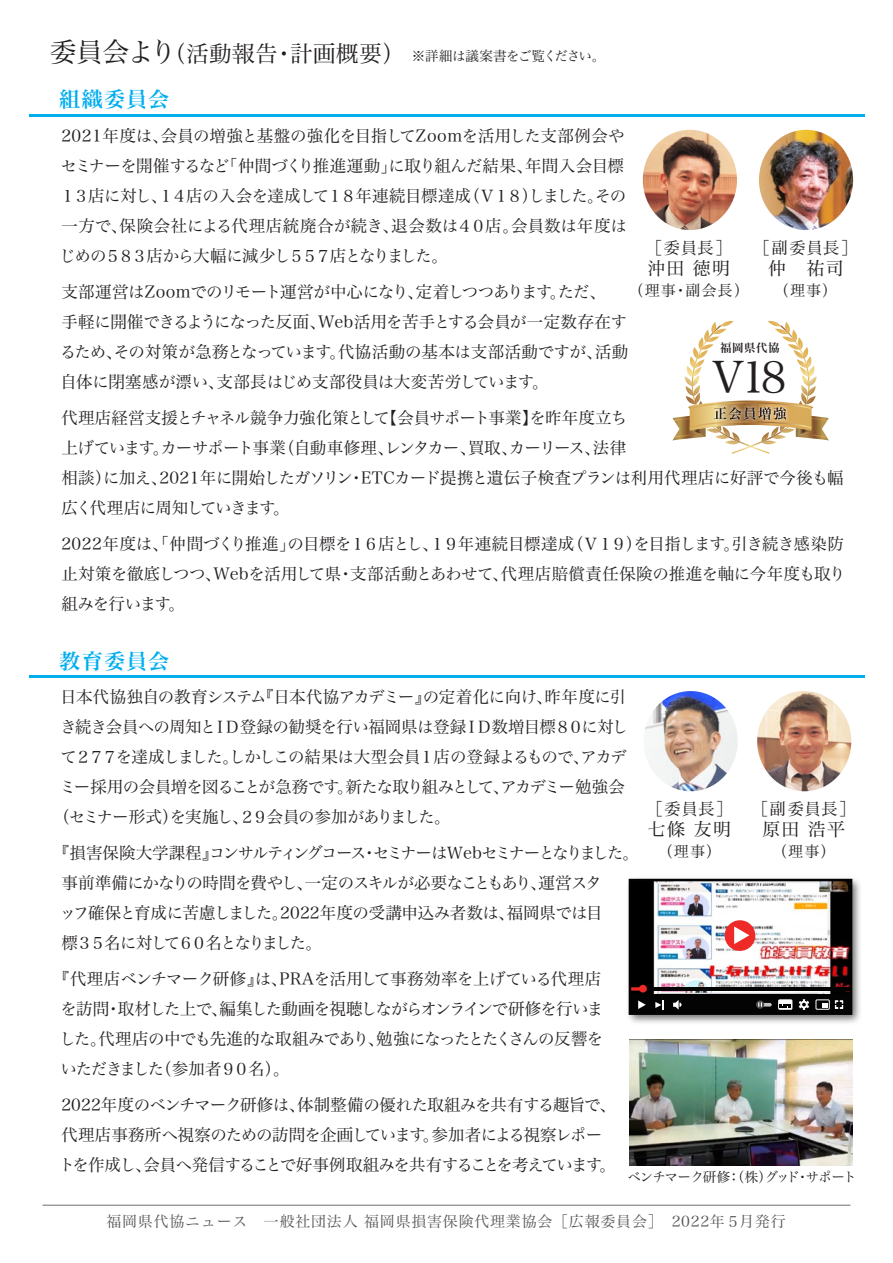
<style>
.page{position:relative;width:893px;height:1263px;background:#fff}
.page>*{position:absolute;margin:0;border:0;box-sizing:border-box;transform-origin:0 0}
.t1{font:43.8px "Hira Min Pro W3";color:#231f20}
.t2{font:21px "Hira Min Pro W6";letter-spacing:.065em;color:#00aeef}
.t3{font:18px "Hira Min Pro W3";letter-spacing:.075em;color:#231f20}
.t4{font:16.5px/30px "Hira Min Pro W3";letter-spacing:-.04em;color:#231f20}
.t5{font:16.5px/30px "Hira Min Pro W3";letter-spacing:-.02em;color:#231f20}
.t6{font:16.5px/30px "Hira Min Pro W3";letter-spacing:-.06em;color:#231f20}
.t7{font:16.5px "Hira Min Pro W3";letter-spacing:-.085em;color:#231f20}
.t8{font:16.5px "Hira Min Pro W3";letter-spacing:-.065em;color:#231f20}
.t9{font:15px "Hira Min Pro W3";letter-spacing:.05em;color:#57585a}
.t10{font:15px "Hira Min Pro W3";letter-spacing:.075em;color:#231f20}
.t11{font:13.5px "Hira Min Pro W3";letter-spacing:-.025em;color:#231f20}
.t12{font:13.5px "Hira Min Pro W3";letter-spacing:-.075em;color:#231f20}
.t13{font:11.4px "Hira Min Pro W6";letter-spacing:.05em;color:#231f20}
.s1{font-size:27px}
.s2{font-size:22.5px}
</style>
<div class="page">
<hr style="left:29px;top:114px;width:835px;height:2px;background:#00aeef">
<hr style="left:29px;top:676px;width:835px;height:2px;background:#00aeef">
<hr style="left:43px;top:1205px;width:807px;height:1px;background:#6c6d70">
<svg style="left:672px;top:321px;width:157px;height:133px"></svg>
<img style="left:643px;top:130px;width:94px;height:100px">
<img style="left:759px;top:130px;width:94px;height:100px">
<img style="left:645px;top:691px;width:93px;height:100px">
<img style="left:757px;top:691px;width:94px;height:100px">
<img style="left:628px;top:878px;width:232px;height:145px">
<img style="left:633px;top:883px;width:215px;height:111px">
<div style="left:629px;top:879px;width:223px;height:136px;border:3px solid #030303"></div>
<div style="left:630px;top:994px;width:221px;height:20px;background:#030303"></div>
<hr style="left:630px;top:987px;width:220px;height:3px;background:#030303">
<svg style="left:638px;top:1000px;width:8px;height:9px"></svg>
<svg style="left:655px;top:1000px;width:9px;height:10px"></svg>
<svg style="left:673px;top:1000px;width:9px;height:10px"></svg>
<hr style="left:758px;top:1003px;width:14px;height:3px;background:#c2c3c5;border-radius:2px">
<div style="left:756px;top:1000px;width:8px;height:9px;background:#4e4f51;border-radius:50%"></div>
<svg style="left:758px;top:1002px;width:4px;height:5px"></svg>
<svg style="left:798px;top:999px;width:12px;height:11px"></svg>
<div style="left:816px;top:999px;width:14px;height:10px;border:1px solid #fff"></div>
<svg style="left:822px;top:1004px;width:6px;height:4px"></svg>
<div style="left:779px;top:1000px;width:13px;height:9px;background:#fff"></div>
<div style="left:778px;top:999px;width:14px;height:10px;border:1px solid #fff"></div>
<svg style="left:780px;top:1004px;width:11px;height:4px"></svg>
<svg style="left:835px;top:1000px;width:8px;height:9px"></svg>
<div style="left:725px;top:920px;width:30px;height:31px;background:#ee2a29;border-radius:50%"></div>
<svg style="left:734px;top:926px;width:15px;height:18px"></svg>
<svg style="left:631px;top:985px;width:16px;height:7px"></svg>
<img style="left:629px;top:1039px;width:223px;height:126px">
<p class="t11" style="left:49px;top:44px;width:558px"><span class="s1">委員会より</span><span class="s2">（活動報告・計画概要）</span> ※詳細は議案書をご覧ください。</p>
<p class="t2" style="left:59px;top:81px;width:112px">組織委員会</p>
<p class="t4" style="left:60px;top:119px;width:569px">2021年度は、会員の増強と基盤の強化を目指してZoomを活用した支部例会やセミナーを開催するなど「仲間づくり推進運動」に取り組んだ結果、年間入会目標１３店に対し、１４店の入会を達成して１８年連続目標達成（Ｖ１８）しました。その一方で、保険会社による代理店統廃合が続き、退会数は４０店。会員数は年度はじめの５８３店から大幅に減少し５５７店となりました。</p>
<p class="t5" style="left:60px;top:275px;width:570px">支部運営はZoomでのリモート運営が中心になり、定着しつつあります。ただ、<br>手軽に開催できるようになった反面、Web活用を苦手とする会員が一定数存在するため、その対策が急務となっています。代協活動の基本は支部活動ですが、活動自体に閉塞感が漂い、支部長はじめ支部役員は大変苦労しています。</p>
<p class="t4" style="left:61px;top:401px;width:784px">代理店経営支援とチャネル競争力強化策として【会員サポート事業】を昨年度立ち<br>上げています。カーサポート事業（自動車修理、レンタカー、買取、カーリース、法律<br>相談）に加え、2021年に開始したガソリン・ETCカード提携と遺伝子検査プランは利用代理店に好評で今後も幅広く代理店に周知していきます。</p>
<p class="t4" style="left:61px;top:527px;width:786px;text-align:justify">2022年度は、「仲間づくり推進」の目標を１６店とし、１９年連続目標達成（Ｖ１９）を目指します。引き続き感染防止対策を徹底しつつ、Webを活用して県・支部活動とあわせて、代理店賠償責任保険の推進を軸に今年度も取り組みを行います。</p>
<p class="t2" style="left:59px;top:642px;width:112px">教育委員会</p>
<p class="t4" style="left:60px;top:680px;width:568px">日本代協独自の教育システム『日本代協アカデミー』の定着化に向け、昨年度に引</p>
<p class="t4" style="left:60px;top:710px;width:570px">き続き会員への周知とＩＤ登録の勧奨を行い福岡県は登録ＩＤ数増目標８０に対し</p>
<p class="t7" style="left:61px;top:743px;width:567px">て２７７を達成しました。しかしこの結果は大型会員１店の登録よるもので、アカデ</p>
<p class="t4" style="left:59px;top:770px;width:567px">ミー採用の会員増を図ることが急務です。新たな取り組みとして、アカデミー勉強会</p>
<p class="t8" style="left:53px;top:803px;width:399px">（セミナー形式）を実施し、２９会員の参加がありました。</p>
<p class="t6" style="left:60px;top:836px;width:581px;text-indent:-7px">『損害保険大学課程』コンサルティングコース・セミナーはＷebセミナーとなりました。事前準備にかなりの時間を費やし、一定のスキルが必要なこともあり、運営スタ<br>ッフ確保と育成に苦慮しました。2022年度の受講申込み者数は、福岡県では目<br>標３５名に対して６０名となりました。</p>
<p class="t4" style="left:59px;top:962px;width:545px;text-indent:-6px">『代理店ベンチマーク研修』は、PRAを活用して事務効率を上げている代理店を訪問・取材した上で、編集した動画を視聴しながらオンラインで研修を行いました。代理店の中でも先進的な取組みであり、勉強になったとたくさんの反響をいただきました（参加者９０名）。</p>
<p class="t4" style="left:59px;top:1088px;width:559px">2022年度のベンチマーク研修は、体制整備の優れた取組みを共有する趣旨で、代理店事務所へ視察のための訪問を企画しています。参加者による視察レポートを作成し、会員へ発信することで好事例取組みを共有することを考えています。</p>
<p class="t4" style="left:646px;top:231px;width:88px">［委員長］</p>
<p class="t3" style="left:647px;top:253px;width:84px">沖田徳明</p>
<p class="t10" style="left:629px;top:277px;width:122px">（理事・副会長）</p>
<p class="t4" style="left:754px;top:231px;width:105px">［副委員長］</p>
<p class="t3" style="left:768px;top:253px;width:77px">仲　祐司</p>
<p class="t10" style="left:774px;top:277px;width:65px">（理事）</p>
<p class="t13" style="left:720px;top:338px;width:61px">福岡県代協</p>
<p class="t1" style="left:712px;top:341px;width:76px">V18</p>
<p class="t4" style="left:646px;top:792px;width:88px">［委員長］</p>
<p class="t3" style="left:648px;top:814px;width:85px">七條 友明</p>
<p class="t10" style="left:658px;top:839px;width:65px">（理事）</p>
<p class="t4" style="left:752px;top:792px;width:105px">［副委員長］</p>
<p class="t3" style="left:762px;top:814px;width:84px">原田 浩平</p>
<p class="t10" style="left:772px;top:839px;width:65px">（理事）</p>
<p class="t12" style="left:628px;top:1165px;width:230px">ベンチマーク研修：（株）グッド・サポート</p>
<p class="t9" style="left:106px;top:1209px;width:681px">福岡県代協ニュース　一般社団法人 福岡県損害保険代理業協会［広報委員会］　2022年５月発行</p>
</div>
